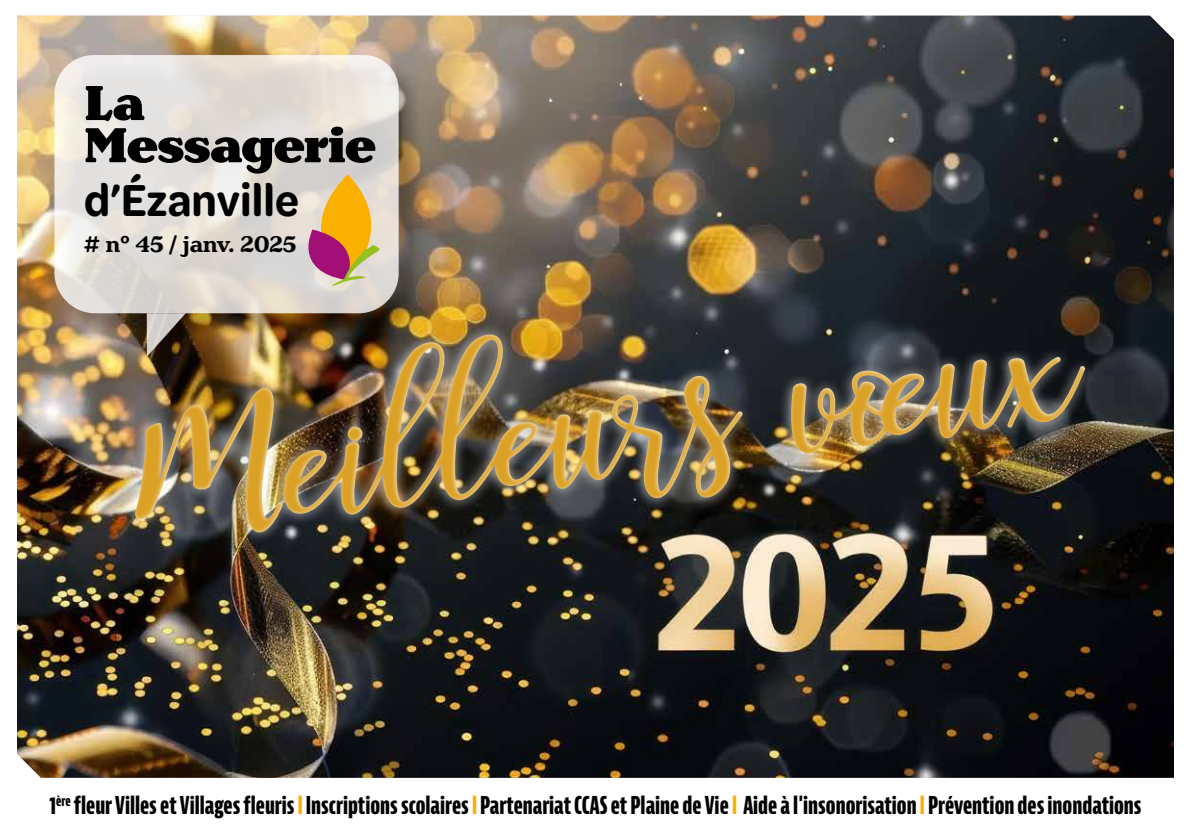
<style>
.page{position:relative;width:1191px;height:840px;background:#fff}
.page>*{position:absolute;margin:0;border:0;box-sizing:border-box;transform-origin:0 0}
.t1{font:900 51.8px/42.2px "Henriette";letter-spacing:-.005em;color:#000}
.t2{font:600 47.8px "Omnes Semi Cond";color:#000}
.t3{font:700 extra-condensed 24px "Bernina Sans";color:#000}
.t4{font:700 23.8px "Henriette";letter-spacing:-.005em;color:#000}
.s1{color:#f9b000}
</style>
<div class="page">
<img style="left:17px;top:16px;width:1157px;height:761px">
<div style="left:57px;top:58px;width:366px;height:321px;background:#000;opacity:.31"></div>
<svg style="left:54px;top:55px;width:345px;height:258px;background:#e4dfd8"></svg>
<svg style="left:288px;top:174px;width:113px;height:70px;background:#e4c48b"></svg>
<img style="left:104px;top:244px;width:1004px;height:341px">
<img style="left:116px;top:256px;width:980px;height:317px">
<h1 class="t1" style="left:84px;top:83px;width:293px">La<br>Messagerie</h1>
<h2 class="t2" style="left:84px;top:167px;width:216px">d’Ézanville</h2>
<p class="t4" style="left:84px;top:230px;width:214px"># n° 45 / janv. 2025</p>
<p class="t3" style="left:49px;top:790px;width:1093px">1<sup>ère</sup> fleur Villes et Villages fleuris <span class="s1">l</span> Inscriptions scolaires <span class="s1">l</span> Partenariat CCAS et Plaine de Vie <span class="s1">l</span> Aide à l'insonorisation <span class="s1">l</span> Prévention des inondations</p>
</div>
